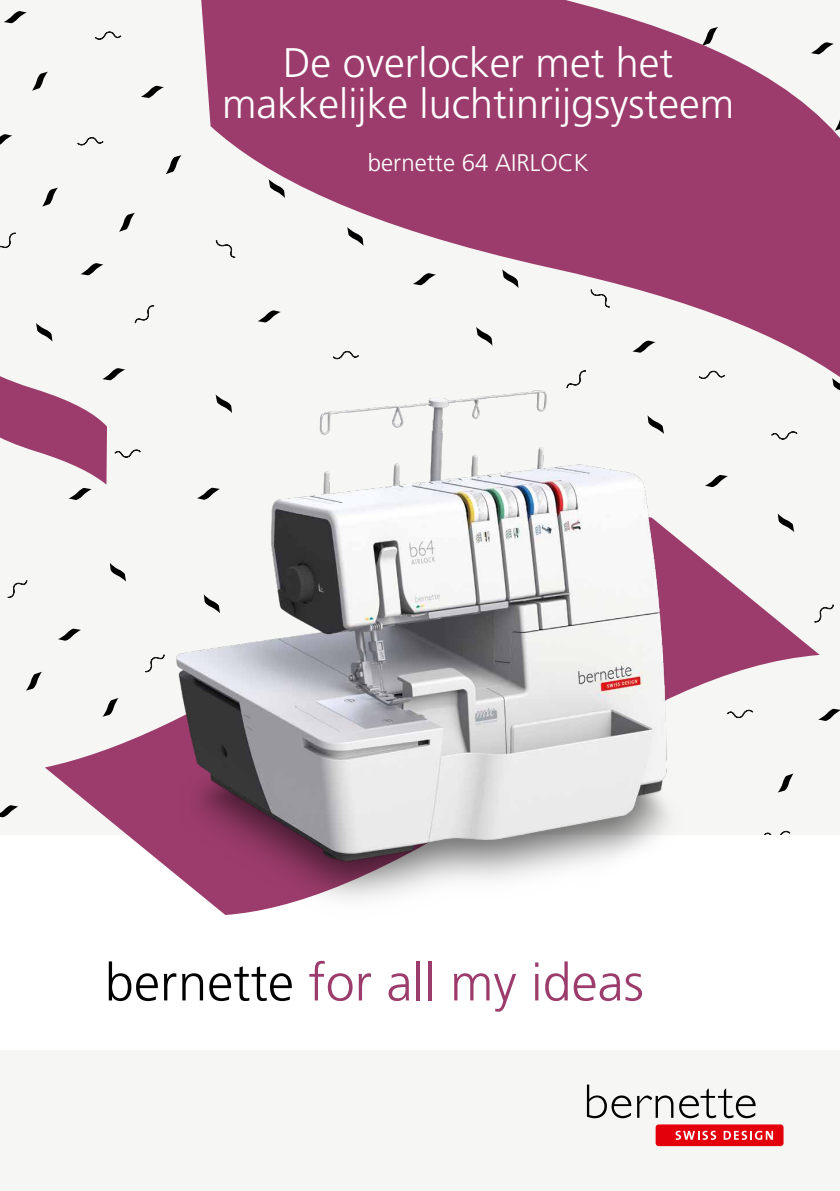
<style>
.page{position:relative;width:840px;height:1191px;background:#fff}
.page>*{position:absolute;margin:0;border:0;box-sizing:border-box;transform-origin:0 0}
.t1{font:300 52px "Frutiger LT Std";color:#9c3c6c}
.t2{font:300 41.2px/41.2px "Frutiger LT Std";color:#fff;text-align:center}
.t3{font:300 24px "Frutiger LT Std";color:#fff}
.s1{color:#000}
</style>
<div class="page">
<div style="left:0;top:0;width:839px;height:835px;background:#f6f6f5"></div>
<svg style="left:7px;top:582px;width:11px;height:17px"></svg>
<svg style="left:0;top:805px;width:18px;height:12px"></svg>
<svg style="left:77px;top:137px;width:27px;height:9px"></svg>
<svg style="left:0;top:232px;width:16px;height:17px"></svg>
<svg style="left:134px;top:305px;width:21px;height:18px"></svg>
<svg style="left:32px;top:72px;width:16px;height:19px"></svg>
<svg style="left:166px;top:155px;width:15px;height:19px"></svg>
<svg style="left:42px;top:188px;width:16px;height:19px"></svg>
<svg style="left:119px;top:213px;width:16px;height:19px"></svg>
<svg style="left:36px;top:323px;width:16px;height:18px"></svg>
<svg style="left:0;top:134px;width:12px;height:11px"></svg>
<svg style="left:141px;top:86px;width:23px;height:12px"></svg>
<svg style="left:80px;top:263px;width:23px;height:12px"></svg>
<svg style="left:95px;top:31px;width:27px;height:9px"></svg>
<svg style="left:4px;top:11px;width:23px;height:12px"></svg>
<svg style="left:787px;top:431px;width:10px;height:7px"></svg>
<svg style="left:819px;top:604px;width:14px;height:18px"></svg>
<svg style="left:819px;top:708px;width:20px;height:13px"></svg>
<div style="left:0;top:1050px;width:839px;height:141px;background:#f6f6f5"></div>
<div style="left:655px;top:1124px;width:128px;height:22px;background:#e3000b;border-radius:3px"></div>
<svg style="left:675px;top:1130px;width:40px;height:9px"></svg>
<svg style="left:723px;top:1130px;width:49px;height:9px"></svg>
<svg style="left:586px;top:1084px;width:169px;height:34px"></svg>
<svg style="left:201px;top:0;width:638px;height:390px;fill:#9c3c6c"></svg>
<img style="left:18px;top:360px;width:769px;height:555px">
<svg style="left:0;top:360px;width:141px;height:140px"></svg>
<p class="t2" style="left:222px;top:43px;width:513px">De overlocker met het makkelijke luchtinrijgsysteem</p>
<p class="t3" style="left:367px;top:149px;width:222px">bernette 64 AIRLOCK</p>
<p class="t1" style="left:105px;top:953px;width:540px"><span class="s1">bernette</span> for all my ideas</p>
</div>
